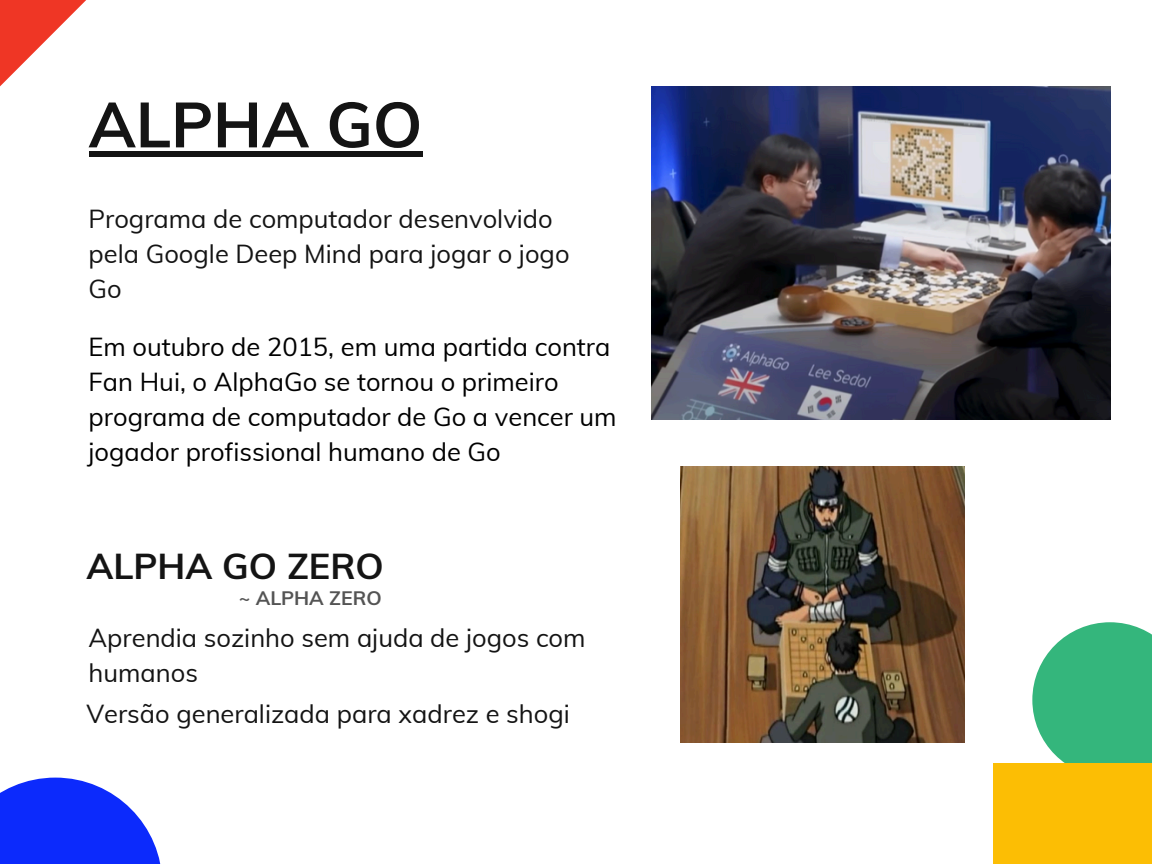
<style>
.page{position:relative;width:1152px;height:864px;background:#fff}
.page>*{position:absolute;margin:0;border:0;box-sizing:border-box;transform-origin:0 0}
.t1{font:700 63px "Muli";color:#141414}
.t2{font:700 36px "Muli";color:#141414}
.t3{font:25.5px/34.8px "Muli";color:#141414}
.t4{font:25.5px/34.8px "Muli";color:#000}
.t5{font:700 19.5px "Muli";color:#545454}
</style>
<div class="page">
<svg style="left:1032px;top:622px;width:120px;height:142px;background:#51c08d"></svg>
<div style="left:993px;top:764px;width:159px;height:100px;background:#fcbe04"></div>
<svg style="left:0;top:0;width:86px;height:86px"></svg>
<svg style="left:0;top:778px;width:161px;height:86px"></svg>
<img style="left:651px;top:86px;width:459px;height:333px">
<img style="left:680px;top:466px;width:285px;height:277px">
<div style="left:89px;top:151px;width:333px;height:5px;background:#141414"></div>
<h3 class="t1" style="left:89px;top:84px;width:335px">ALPHA GO</h3>
<h2 class="t3" style="left:89px;top:201px;width:483px">Programa de computador desenvolvido pela Google Deep Mind para jogar o jogo<br>Go</h2>
<p class="t4" style="left:89px;top:329px;width:530px">Em outubro de 2015, em uma partida contra Fan Hui, o AlphaGo se tornou o primeiro programa de computador de Go a vencer um jogador profissional humano de Go</p>
<p class="t2" style="left:86px;top:543px;width:299px">ALPHA GO ZERO</p>
<p class="t5" style="left:239px;top:585px;width:145px">~ ALPHA ZERO</p>
<p class="t3" style="left:89px;top:620px;width:499px">Aprendia sozinho sem ajuda de jogos com humanos</p>
<p class="t3" style="left:86px;top:696px;width:485px">Versão generalizada para xadrez e shogi</p>
</div>
